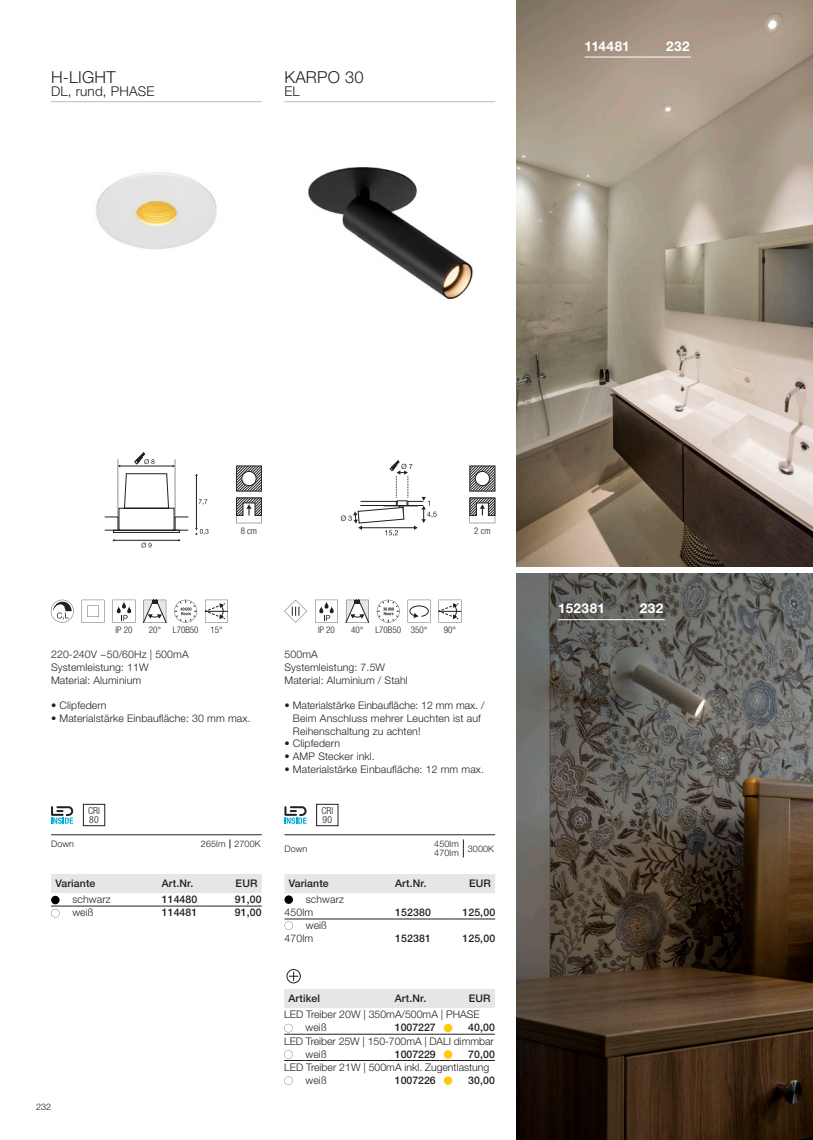
<style>
.page{position:relative;width:813px;height:1140px;background:#fff}
.page>*{position:absolute;margin:0;border:0;box-sizing:border-box;transform-origin:0 0}
.t1{font:300 16.5px "Helvetica Neue LTW1 G";letter-spacing:.01em;color:#231f20}
.t2{font:700 13.5px "Helvetica Neue LTW1 G";letter-spacing:.035em;color:#fff}
.t3{font:300 13.5px "Helvetica Neue LTW1 G";letter-spacing:.01em;color:#231f20}
.t4{font:300 10.5px/12.8px "Helvetica Neue LTW1 G";letter-spacing:.01em;color:#231f20}
.t5{font:500 10.5px "Helvetica Neue LTW1 G";letter-spacing:.01em;color:#231f20}
.t6{font:300 condensed 9.75px/9px "Helvetica Neue LTW1 G";letter-spacing:.01em;color:#231f20}
.t7{font:300 condensed 9px "Helvetica Neue LTW1 G";color:#231f20}
.t8{font:300 9px "Helvetica Neue LTW1 G";letter-spacing:.01em;color:#231f20}
</style>
<div class="page">
<hr style="left:51px;top:101px;width:210px;height:1px;background:#bcbdc0">
<img style="left:96px;top:172px;width:121px;height:77px">
<svg style="left:112px;top:452px;width:96px;height:95px"></svg>
<svg style="left:236px;top:466px;width:25px;height:25px"></svg>
<svg style="left:236px;top:497px;width:25px;height:26px"></svg>
<svg style="left:51px;top:600px;width:23px;height:22px"></svg>
<svg style="left:82px;top:600px;width:22px;height:17px"></svg>
<svg style="left:112px;top:600px;width:23px;height:22px"></svg>
<svg style="left:143px;top:600px;width:23px;height:22px"></svg>
<svg style="left:174px;top:600px;width:23px;height:22px"></svg>
<svg style="left:204px;top:600px;width:24px;height:22px"></svg>
<svg style="left:51px;top:806px;width:22px;height:18px"></svg>
<hr style="left:284px;top:101px;width:211px;height:1px;background:#bcbdc0">
<img style="left:308px;top:167px;width:165px;height:132px">
<svg style="left:340px;top:460px;width:96px;height:76px"></svg>
<div style="left:407px;top:501px;width:16px;height:4px;border:1px solid #231f20"></div>
<div style="left:360px;top:501px;width:36px;height:4px;border:1px solid #231f20"></div>
<svg style="left:469px;top:466px;width:26px;height:25px"></svg>
<svg style="left:469px;top:497px;width:26px;height:26px"></svg>
<svg style="left:284px;top:600px;width:23px;height:22px"></svg>
<svg style="left:315px;top:600px;width:23px;height:22px"></svg>
<svg style="left:346px;top:600px;width:22px;height:22px"></svg>
<svg style="left:376px;top:600px;width:23px;height:22px"></svg>
<svg style="left:407px;top:600px;width:23px;height:22px"></svg>
<svg style="left:438px;top:600px;width:23px;height:22px"></svg>
<svg style="left:284px;top:806px;width:22px;height:18px"></svg>
<img style="left:516px;top:0;width:296px;height:567px">
<img style="left:516px;top:573px;width:296px;height:567px">
<hr style="left:584px;top:57px;width:106px;height:1px;background:#fff">
<hr style="left:558px;top:619px;width:106px;height:1px;background:#fff">
<div style="left:286px;top:969px;width:14px;height:14px;border:1px solid #231f20;border-radius:50%"></div>
<svg style="left:289px;top:971px;width:9px;height:9px"></svg>
<hr style="left:51px;top:834px;width:40px;height:1px;background:#231f20">
<hr style="left:91px;top:834px;width:109px;height:1px;background:#231f20">
<hr style="left:200px;top:834px;width:30px;height:1px;background:#231f20">
<hr style="left:230px;top:834px;width:31px;height:1px;background:#231f20">
<svg style="left:463px;top:839px;width:1px;height:18px"></svg>
<hr style="left:284px;top:834px;width:40px;height:1px;background:#231f20">
<hr style="left:324px;top:834px;width:139px;height:1px;background:#231f20">
<hr style="left:463px;top:834px;width:32px;height:1px;background:#231f20">
<svg style="left:51px;top:895px;width:9px;height:9px"></svg>
<div style="left:284px;top:895px;width:9px;height:9px;background:#000001;border-radius:50%"></div>
<svg style="left:443px;top:1023px;width:9px;height:9px"></svg>
<div style="left:443px;top:1050px;width:9px;height:8px;background:#feca0a;border-radius:50%"></div>
<svg style="left:284px;top:1076px;width:8px;height:8px"></svg>
<div style="left:443px;top:1076px;width:9px;height:8px;background:#feca0a;border-radius:50%"></div>
<div style="left:83px;top:804px;width:22px;height:22px;border:1px solid #231f20"></div>
<div style="left:51px;top:874px;width:210px;height:19px;background:#e6e6e6"></div>
<svg style="left:51px;top:905px;width:21px;height:12px"></svg>
<hr style="left:72px;top:905px;width:90px;height:1px;background:#231f20">
<hr style="left:162px;top:905px;width:44px;height:1px;background:#231f20">
<hr style="left:217px;top:905px;width:44px;height:1px;background:#231f20">
<div style="left:316px;top:804px;width:22px;height:22px;border:1px solid #231f20"></div>
<div style="left:284px;top:874px;width:211px;height:19px;background:#e6e6e6"></div>
<svg style="left:284px;top:918px;width:21px;height:11px"></svg>
<hr style="left:305px;top:918px;width:90px;height:1px;background:#231f20">
<hr style="left:395px;top:918px;width:44px;height:1px;background:#231f20">
<hr style="left:450px;top:918px;width:45px;height:1px;background:#231f20">
<div style="left:284px;top:989px;width:210px;height:19px;background:#e6e6e6"></div>
<svg style="left:284px;top:1023px;width:21px;height:12px"></svg>
<hr style="left:305px;top:1034px;width:89px;height:1px;background:#231f20">
<hr style="left:394px;top:1034px;width:45px;height:1px;background:#231f20">
<hr style="left:450px;top:1034px;width:44px;height:1px;background:#231f20">
<svg style="left:284px;top:1050px;width:21px;height:11px"></svg>
<hr style="left:305px;top:1060px;width:89px;height:1px;background:#231f20">
<hr style="left:394px;top:1060px;width:45px;height:1px;background:#231f20">
<hr style="left:450px;top:1060px;width:44px;height:1px;background:#231f20">
<h1 class="t1" style="left:51px;top:67px;width:66px">H-LIGHT</h1>
<p class="t3" style="left:51px;top:83px;width:105px">DL, rund, PHASE</p>
<h1 class="t1" style="left:284px;top:67px;width:81px">KARPO 30</h1>
<p class="t3" style="left:284px;top:83px;width:17px">EL</p>
<p class="t2" style="left:584px;top:38px;width:47px">114481</p>
<p class="t2" style="left:665px;top:38px;width:25px">232</p>
<p class="t7" style="left:241px;top:525px;width:18px">8 cm</p>
<p class="t7" style="left:474px;top:525px;width:18px">2 cm</p>
<p class="t2" style="left:558px;top:600px;width:48px">152381</p>
<p class="t2" style="left:639px;top:600px;width:25px">232</p>
<p class="t7" style="left:115px;top:625px;width:18px">IP 20</p>
<p class="t7" style="left:149px;top:625px;width:14px">20°</p>
<p class="t7" style="left:173px;top:625px;width:27px">L70B50</p>
<p class="t7" style="left:210px;top:625px;width:14px">15°</p>
<p class="t7" style="left:318px;top:625px;width:18px">IP 20</p>
<p class="t7" style="left:351px;top:625px;width:14px">40°</p>
<p class="t7" style="left:375px;top:625px;width:53px">L70B50 350°</p>
<p class="t7" style="left:443px;top:625px;width:14px">90°</p>
<p class="t4" style="left:51px;top:648px;width:139px">220-240V ~50/60Hz | 500mA<br>Systemleistung: 11W<br>Material: Aluminium</p>
<p class="t4" style="left:51px;top:699px;width:57px">• Clipfedern</p>
<p class="t4" style="left:51px;top:712px;width:201px">• Materialstärke Einbaufläche: 30 mm max.</p>
<p class="t6" style="left:88px;top:806px;width:13px">CRI<br>80</p>
<p class="t4" style="left:284px;top:648px;width:125px">500mA<br>Systemleistung: 7.5W<br>Material: Aluminium / Stahl</p>
<p class="t4" style="left:293px;top:699px;width:193px;text-indent:-9px">• Materialstärke Einbaufläche: 12 mm max. /<br>Beim Anschluss mehrer Leuchten ist auf<br>Reihenschaltung zu achten!</p>
<p class="t4" style="left:284px;top:737px;width:57px">• Clipfedern</p>
<p class="t4" style="left:284px;top:750px;width:92px">• AMP Stecker inkl.</p>
<p class="t4" style="left:284px;top:763px;width:201px">• Materialstärke Einbaufläche: 12 mm max.</p>
<p class="t6" style="left:321px;top:806px;width:13px">CRI<br>90</p>
<p class="t8" style="left:51px;top:838px;width:24px">Down</p>
<p class="t8" style="left:201px;top:838px;width:61px">265lm 2700K</p>
<p class="t8" style="left:284px;top:843px;width:24px">Down</p>
<p class="t8" style="left:434px;top:838px;width:26px">450lm</p>
<p class="t8" style="left:434px;top:847px;width:26px">470lm</p>
<p class="t8" style="left:467px;top:843px;width:28px">3000K</p>
<p class="t5" style="left:55px;top:877px;width:42px">Variante</p>
<p class="t5" style="left:162px;top:877px;width:33px">Art.Nr.</p>
<p class="t5" style="left:235px;top:877px;width:23px">EUR</p>
<p class="t4" style="left:72px;top:893px;width:40px">schwarz</p>
<p class="t5" style="left:162px;top:893px;width:37px">114480</p>
<p class="t5" style="left:235px;top:893px;width:28px">91,00</p>
<p class="t4" style="left:72px;top:906px;width:23px">weiß</p>
<p class="t5" style="left:162px;top:906px;width:37px">114481</p>
<p class="t5" style="left:235px;top:906px;width:28px">91,00</p>
<p class="t5" style="left:288px;top:877px;width:42px">Variante</p>
<p class="t5" style="left:395px;top:877px;width:33px">Art.Nr.</p>
<p class="t5" style="left:469px;top:877px;width:23px">EUR</p>
<p class="t4" style="left:284px;top:893px;width:61px;text-indent:21px">schwarz<br>450lm</p>
<p class="t5" style="left:395px;top:906px;width:37px">152380</p>
<p class="t5" style="left:462px;top:906px;width:34px">125,00</p>
<p class="t4" style="left:284px;top:919px;width:44px;text-indent:21px">weiß<br>470lm</p>
<p class="t5" style="left:395px;top:932px;width:37px">152381</p>
<p class="t5" style="left:462px;top:932px;width:34px">125,00</p>
<p class="t5" style="left:288px;top:992px;width:33px">Artikel</p>
<p class="t5" style="left:394px;top:992px;width:33px">Art.Nr.</p>
<p class="t5" style="left:468px;top:992px;width:23px">EUR</p>
<p class="t4" style="left:305px;top:1008px;width:176px;text-indent:-21px">LED Treiber 20W | 350mA/500mA | PHASE weiß</p>
<p class="t5" style="left:394px;top:1021px;width:42px">1007227</p>
<p class="t5" style="left:468px;top:1021px;width:28px">40,00</p>
<p class="t4" style="left:305px;top:1034px;width:190px;line-height:13.2px;text-indent:-21px">LED Treiber 25W | 150-700mA | DALI dimmbar weiß</p>
<p class="t5" style="left:394px;top:1047px;width:42px">1007229</p>
<p class="t5" style="left:468px;top:1047px;width:28px">70,00</p>
<p class="t4" style="left:305px;top:1060px;width:185px;text-indent:-21px">LED Treiber 21W | 500mA inkl. Zugentlastung weiß</p>
<p class="t5" style="left:394px;top:1073px;width:42px">1007226</p>
<p class="t5" style="left:468px;top:1073px;width:28px">30,00</p>
<p class="t8" style="left:36px;top:1101px;width:17px">232</p>
</div>
